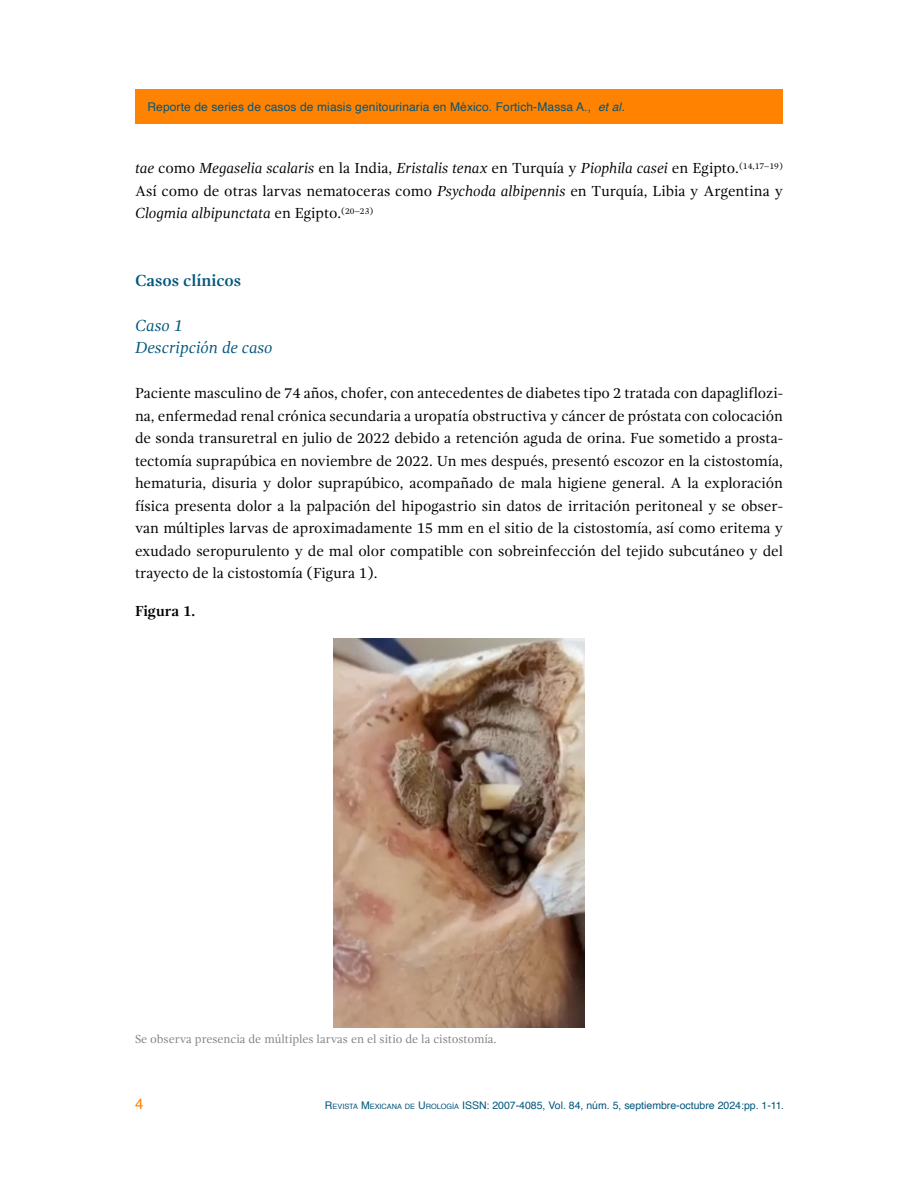
<style>
.page{position:relative;width:918px;height:1188px;background:#fff}
.page>*{position:absolute;margin:0;border:0;box-sizing:border-box;transform-origin:0 0}
.t1{font:italic 16.5px/22.5px "Gandhi Serif";color:#00567d}
.t2{font:700 16.5px "Gandhi Serif";color:#00567d}
.t3{font:15px/22.5px "Gandhi Serif";color:#000;text-align:justify}
.t4{font:700 15px "Gandhi Serif";color:#000}
.t5{font:15px "Helvetica";color:#ff8300}
.t6{font:12px "Helvetica";letter-spacing:.01em;color:#00567d}
.t7{font:12px "Gandhi Serif";color:#808285}
.t8{font:10.5px "Helvetica";color:#00567d}
.s1{font-style:italic}
.s2{font-style:inherit}
.s3{font-size:7.35px}
</style>
<div class="page">
<div style="left:135px;top:89px;width:648px;height:34px;background:#ff8300"></div>
<img style="left:334px;top:638px;width:250px;height:389px">
<p class="t6" style="left:147px;top:97px;width:479px">Reporte de series de casos de miasis genitourinaria en México. Fortich-Massa A., <span class="s1">et al.</span></p>
<p class="t3" style="left:135px;top:157px;width:650px"><span class="s1">tae</span> como <span class="s1">Megaselia scalaris</span> en la India, <span class="s1">Eristalis tenax</span> en Turquía y <span class="s1">Piophila casei</span> en Egipto.<sup>(14,17–19)<br></sup>Así como de otras larvas nematoceras como <span class="s1">Psychoda albipennis</span> en Turquía, Libia y Argentina y <span class="s1">Clogmia albipunctata</span> en Egipto.<sup>(20–23)</sup></p>
<p class="t2" style="left:135px;top:271px;width:108px">Casos clínicos</p>
<p class="t1" style="left:135px;top:314px;width:139px">Caso 1<br>Descripción de caso</p>
<p class="t3" style="left:135px;top:382px;width:650px">Paciente masculino de 74 años, chofer, con antecedentes de diabetes tipo 2 tratada con dapagliflozi&shy;na, enfermedad renal crónica secundaria a uropatía obstructiva y cáncer de próstata con colocación de sonda transuretral en julio de 2022 debido a retención aguda de orina. Fue sometido a prosta&shy;tectomía suprapúbica en noviembre de 2022. Un mes después, presentó escozor en la cistostomía, hematuria, disuria y dolor suprapúbico, acompañado de mala higiene general. A la exploración física presenta dolor a la palpación del hipogastrio sin datos de irritación peritoneal y se obser&shy;van múltiples larvas de aproximadamente 15 mm en el sitio de la cistostomía, así como eritema y exudado seropurulento y de mal olor compatible con sobreinfección del tejido subcutáneo y del trayecto de la cistostomía (Figura 1).</p>
<p class="t4" style="left:135px;top:602px;width:62px">Figura 1.</p>
<p class="t7" style="left:135px;top:1033px;width:363px">Se observa presencia de múltiples larvas en el sitio de la cistostomía.</p>
<p class="t5" style="left:135px;top:1092px;width:10px">4</p>
<p class="t8" style="left:325px;top:1097px;width:461px"><span class="s2">R</span><span class="s3">EVISTA</span> <span class="s2">M</span><span class="s3">EXICANA DE</span> <span class="s2">U</span><span class="s3">ROLOGÍA</span> ISSN: 2007-4085, Vol. 84, núm. 5, septiembre-octubre 2024:pp. 1-11.</p>
</div>
